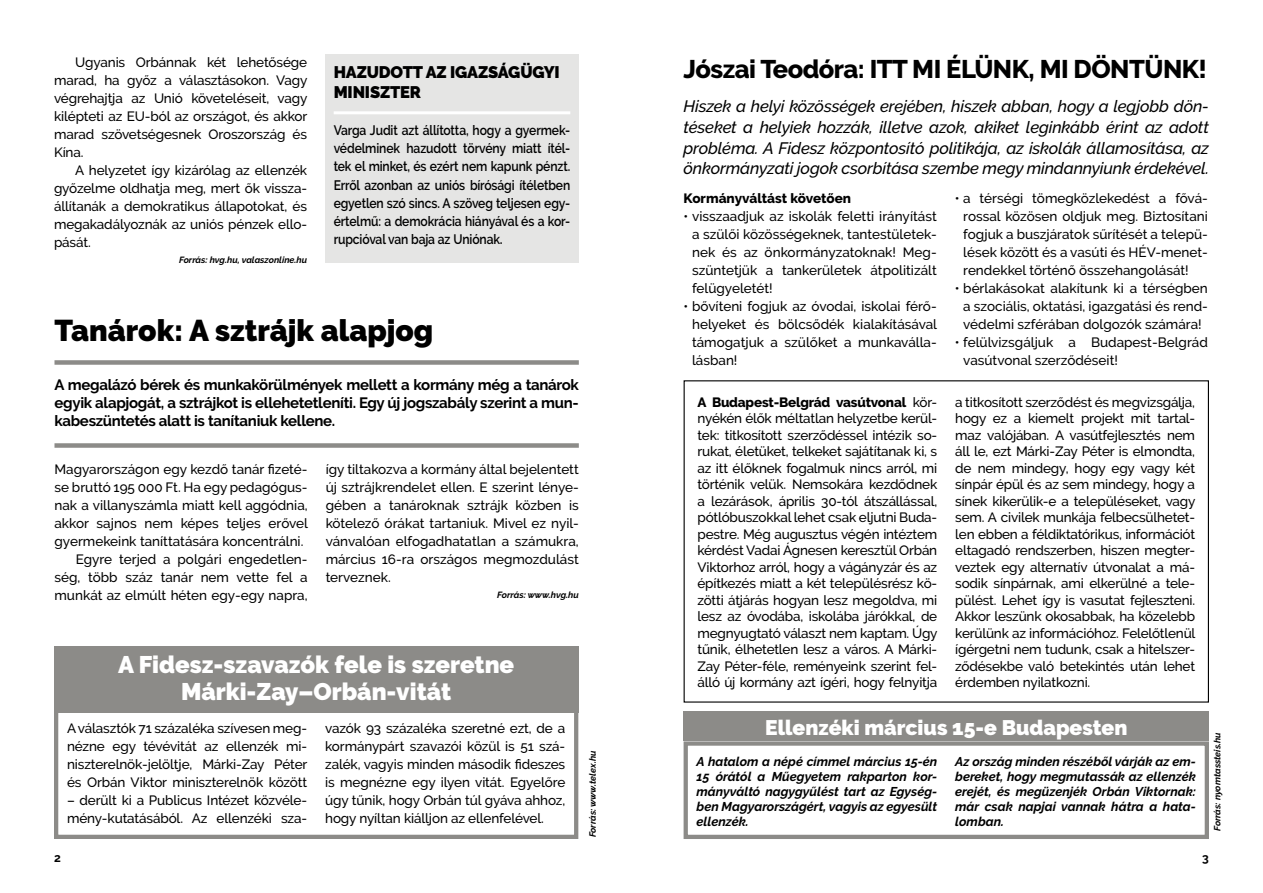
<style>
.page{position:relative;width:1263px;height:893px;background:#fff}
.page>*{position:absolute;margin:0;border:0;box-sizing:border-box;transform-origin:0 0}
.t1{font:900 30px "Raleway";color:#000}
.t2{font:800 25.5px "Raleway";letter-spacing:-.02em;color:#000}
.t3{font:900 24px/27px "Raleway";color:#fff;text-align:center}
.t4{font:900 21px "Raleway";color:#fff}
.t5{font:900 16.8px/19.8px "Raleway";letter-spacing:-.01em;color:#000}
.t6{font:italic 500 16.5px/20.7px "Raleway";letter-spacing:-.01em;color:#000;text-align:justify}
.t7{font:700 15px/18px "Raleway";letter-spacing:-.02em;color:#000;text-align:justify}
.t8{font:600 13.65px/18.3px "Raleway";letter-spacing:-.01em;color:#000;text-align:justify;scale:.89 1}
.t9{font:500 13.5px/18px "Raleway";letter-spacing:-.005em;color:#000;text-align:justify}
.t10{font:800 13.5px "Raleway";color:#000}
.t11{font:italic 700 12.75px/15px "Raleway";color:#000;text-align:justify}
.t12{font:700 12px "Raleway";color:#000}
.t13{font:italic 700 9px "Raleway";color:#000}
.s1{font-weight:800}
</style>
<div class="page">
<div style="left:54px;top:646px;width:524px;height:66px;background:#8c8b88"></div>
<div style="left:54px;top:708px;width:524px;height:131px;border:4px solid #8c8b88"></div>
<div style="left:325px;top:54px;width:254px;height:208px;background:#e5e5e4"></div>
<hr style="left:334px;top:111px;width:236px;height:3px;background:#fff">
<div style="left:54px;top:360px;width:525px;height:5px;background:#8c8b88"></div>
<div style="left:54px;top:443px;width:525px;height:5px;background:#8c8b88"></div>
<div style="left:684px;top:711px;width:525px;height:29px;background:#8c8b88"></div>
<div style="left:684px;top:741px;width:525px;height:98px;border:4px solid #8c8b88"></div>
<p class="t9" style="left:54px;top:53px;width:255px;text-indent:21px">Ugyanis Orbánnak két lehetősége marad, ha győz a választásokon. Vagy végrehajtja az Unió követeléseit, vagy kilépteti az EU-ból az országot, és akkor marad szövetségesnek Oroszország és Kína.</p>
<p class="t9" style="left:54px;top:161px;width:255px;text-indent:21px">A helyzetet így kizárólag az ellenzék győzelme oldhatja meg, mert ők vissza&shy;állítanák a demokratikus állapotokat, és megakadályoznák az uniós pénzek ello&shy;pását.</p>
<p class="t13" style="left:179px;top:255px;width:130px">Forrás: hvg.hu, valaszonline.hu</p>
<p class="t5" style="left:334px;top:63px;width:228px">HAZUDOTT AZ IGAZSÁGÜGYI<br>MINISZTER</p>
<p class="t8" style="left:334px;top:121px;width:267px">Varga Judit azt állította, hogy a gyermek&shy;védelminek hazudott törvény miatt ítél&shy;tek el minket, és ezért nem kapunk pénzt.<br>Erről azonban az uniós bírósági ítéletben egyetlen szó sincs. A szöveg teljesen egy&shy;értelmű: a demokrácia hiányával és a kor&shy;rupcióval van baja az Uniónak.</p>
<h1 class="t1" style="left:54px;top:313px;width:380px">Tanárok: A sztrájk alapjog</h1>
<p class="t7" style="left:54px;top:376px;width:526px">A megalázó bérek és munkakörülmények mellett a kormány még a tanárok egyik alapjogát, a sztrájkot is ellehetetleníti. Egy új jogszabály szerint a mun&shy;kabeszüntetés alatt is tanítaniuk kellene.</p>
<p class="t9" style="left:54px;top:460px;width:255px">Magyarországon egy kezdő tanár fizeté-</p>
<p class="t9" style="left:54px;top:478px;width:255px">se bruttó 195 000 Ft. Ha egy pedagógus-</p>
<p class="t9" style="left:54px;top:496px;width:255px">nak a villanyszámla miatt kell aggódnia,</p>
<p class="t9" style="left:54px;top:514px;width:255px">akkor sajnos nem képes teljes erővel</p>
<p class="t9" style="left:54px;top:532px;width:250px">gyermekeink taníttatására koncentrálni.</p>
<p class="t9" style="left:76px;top:550px;width:233px">Egyre terjed a polgári engedetlen-</p>
<p class="t9" style="left:54px;top:568px;width:255px">ség, több száz tanár nem vette fel a</p>
<p class="t9" style="left:54px;top:586px;width:255px">munkát az elmúlt héten egy-egy napra,</p>
<p class="t9" style="left:326px;top:460px;width:255px">így tiltakozva a kormány által bejelentett új sztrájkrendelet ellen. E szerint lénye&shy;gében a tanároknak sztrájk közben is kötelező órákat tartaniuk. Mivel ez nyil&shy;vánvalóan elfogadhatatlan a számukra, március 16-ra országos megmozdulást terveznek.</p>
<p class="t13" style="left:497px;top:590px;width:83px">Forrás: www.hvg.hu</p>
<h3 class="t3" style="left:118px;top:651px;width:398px">A Fidesz-szavazók fele is szeretne<br>Márki-Zay–Orbán-vitát</h3>
<p class="t9" style="left:67px;top:719px;width:242px">A választók 71 százaléka szívesen meg&shy;nézne egy tévévitát az ellenzék mi&shy;niszterelnök-jelöltje, Márki-Zay Péter és Orbán Viktor miniszterelnök között</p>
<p class="t9" style="left:67px;top:791px;width:242px">– derült ki a Publicus Intézet közvéle&shy;mény-kutatásából. Az ellenzéki sza-</p>
<p class="t9" style="left:325px;top:719px;width:242px">vazók 93 százaléka szeretné ezt, de a kormánypárt szavazói közül is 51 szá&shy;zalék, vagyis minden második fideszes is megnézne egy ilyen vitát. Egyelőre úgy tűnik, hogy Orbán túl gyáva ahhoz, hogy nyíltan kiálljon az ellenfelével.</p>
<p class="t13" style="left:587px;top:837px;width:88px;rotate:-90deg">Forrás: www.telex.hu</p>
<h2 class="t2" style="left:684px;top:55px;width:525px">Jószai Teodóra: ITT MI ÉLÜNK, MI DÖNTÜNK!</h2>
<p class="t6" style="left:684px;top:96px;width:527px">Hiszek a helyi közösségek erejében, hiszek abban, hogy a legjobb dön&shy;téseket a helyiek hozzák, illetve azok, akiket leginkább érint az adott probléma. A Fidesz központosító politikája, az iskolák államosítása, az önkormányzati jogok csorbítása szembe megy mindannyiunk érdekével.</p>
<p class="t10" style="left:684px;top:191px;width:169px">Kormányváltást követően</p>
<p class="t9" style="left:692px;top:207px;width:246px;text-indent:-9px">• visszaadjuk az iskolák feletti irányítást a szülői közösségeknek, tantestületek&shy;nek és az önkormányzatoknak! Meg&shy;szüntetjük a tankerületek átpolitizált felügyeletét!</p>
<p class="t9" style="left:692px;top:297px;width:247px;text-indent:-9px">• bővíteni fogjuk az óvodai, iskolai férő&shy;helyeket és bölcsődék kialakításával támogatjuk a szülőket a munkaválla&shy;lásban!</p>
<p class="t9" style="left:963px;top:189px;width:246px;text-indent:-9px">• a térségi tömegközlekedést a fővá&shy;rossal közösen oldjuk meg. Biztosítani fogjuk a buszjáratok sűrítését a telepü&shy;lések között és a vasúti és HÉV-menet&shy;rendekkel történő összehangolását!</p>
<p class="t9" style="left:963px;top:279px;width:246px;text-indent:-9px">• bérlakásokat alakítunk ki a térségben a szociális, oktatási, igazgatási és rend&shy;védelmi szférában dolgozók számára!</p>
<p class="t9" style="left:963px;top:333px;width:246px;text-indent:-9px">• felülvizsgáljuk a Budapest-Belgrád vasútvonal szerződéseit!</p>
<p class="t9" style="left:697px;top:394px;width:242px;line-height:16.5px"><span class="s1">A Budapest-Belgrád vasútvonal</span> kör&shy;nyékén élők méltatlan helyzetbe kerül&shy;tek: titkosított szerződéssel intézik so&shy;rukat, életüket, telkeket sajátítanak ki, s az itt élőknek fogalmuk nincs arról, mi történik velük. Nemsokára kezdődnek a lezárások, április 30-tól átszállással, pótlóbuszokkal lehet csak eljutni Buda&shy;pestre. Még augusztus végén intéztem kérdést Vadai Ágnesen keresztül Orbán Viktorhoz arról, hogy a vágányzár és az építkezés miatt a két településrész kö&shy;zötti átjárás hogyan lesz megoldva, mi lesz az óvodába, iskolába járókkal, de megnyugtató választ nem kaptam. Úgy tűnik, élhetetlen lesz a város. A Márki-Zay Péter-féle, reményeink szerint fel&shy;álló új kormány azt ígéri, hogy felnyitja</p>
<p class="t9" style="left:955px;top:394px;width:242px;line-height:16.5px">a titkosított szerződést és megvizsgálja, hogy ez a kiemelt projekt mit tartal&shy;maz valójában. A vasútfejlesztés nem áll le, ezt Márki-Zay Péter is elmondta, de nem mindegy, hogy egy vagy két sínpár épül és az sem mindegy, hogy a sínek kikerülik-e a településeket, vagy sem. A civilek munkája felbecsülhetet&shy;len ebben a féldiktatórikus, információt eltagadó rendszerben, hiszen megter&shy;veztek egy alternatív útvonalat a má&shy;sodik sínpárnak, ami elkerülné a tele&shy;pülést. Lehet így is vasutat fejleszteni.<br>Akkor leszünk okosabbak, ha közelebb kerülünk az információhoz. Felelőtlenül ígérgetni nem tudunk, csak a hitelszer&shy;ződésekbe való betekintés után lehet érdemben nyilatkozni.</p>
<h3 class="t4" style="left:765px;top:715px;width:364px">Ellenzéki március 15-e Budapesten</h3>
<p class="t11" style="left:697px;top:754px;width:242px">A hatalom a népé címmel március 15-én 15 órától a Műegyetem rakparton kor&shy;mányváltó nagygyűlést tart az Egység&shy;ben Magyarországért, vagyis az egyesült ellenzék.</p>
<p class="t11" style="left:955px;top:754px;width:242px">Az ország minden részéből várják az em&shy;bereket, hogy megmutassák az ellenzék erejét, és megüzenjék Orbán Viktornak: már csak napjai vannak hátra a hata&shy;lomban.</p>
<p class="t13" style="left:1212px;top:831px;width:100px;rotate:-90deg">Forrás: nyomtassteis.hu</p>
<p class="t12" style="left:54px;top:851px;width:8px">2</p>
<p class="t12" style="left:1202px;top:851px;width:8px">3</p>
</div>
